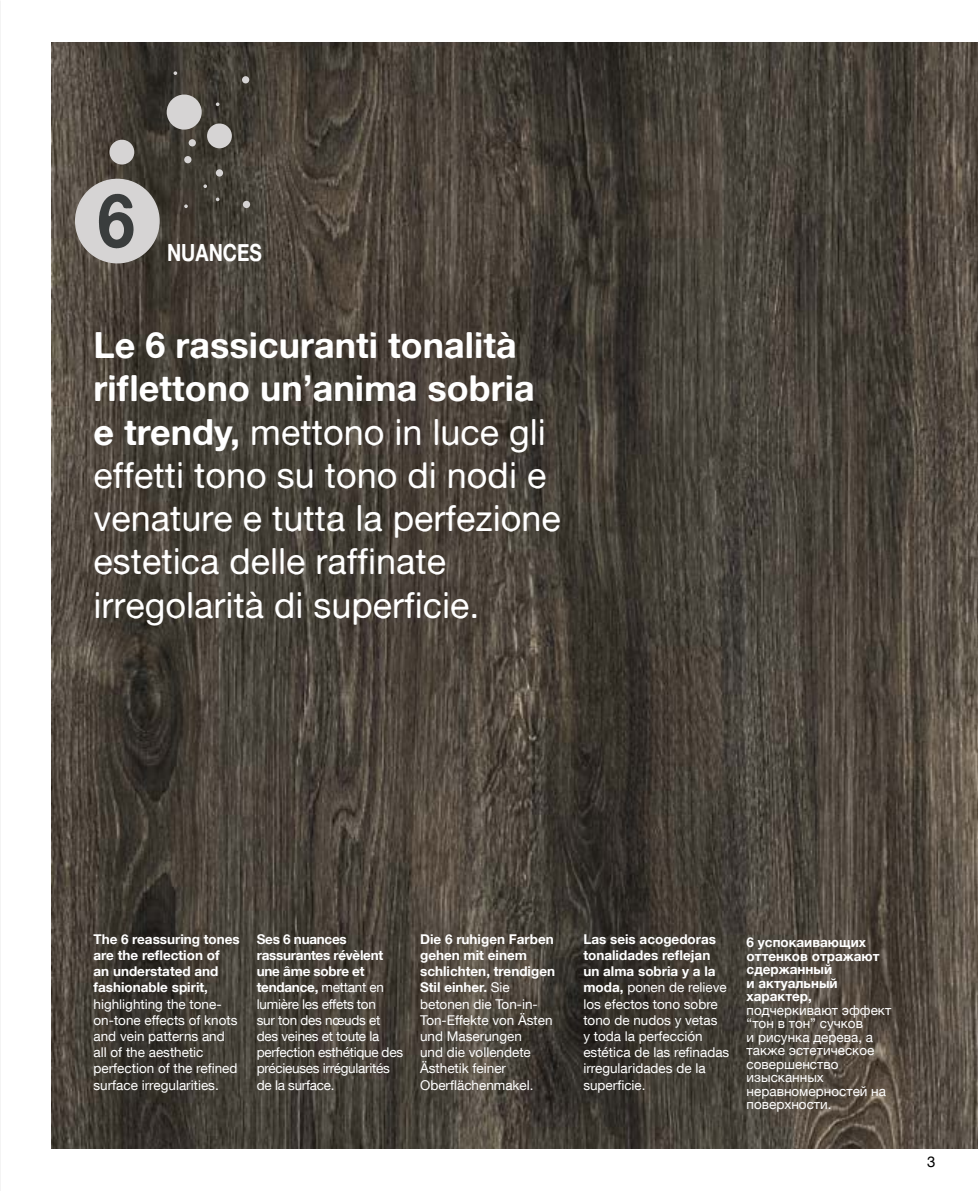
<style>
.page{position:relative;width:978px;height:1191px;background:#fff}
.page>*{position:absolute;margin:0;border:0;box-sizing:border-box;transform-origin:0 0}
.t1{font:75px "Alte Haas Grotesk Bold";color:#3a3d3d;scale:.9 1}
.t2{font:36px/43.2px "Alte Haas Grotesk";color:#fff}
.t3{font:36px/43.2px "Alte Haas Grotesk Bold";color:#fff}
.t4{font:24px "Alte Haas Grotesk Bold";color:#fff;scale:.8 1}
.t5{font:15px "Helvetica Neue LT Com";color:#000}
.t6{font:13.5px/16.2px "Helvetica Neue LT Com";color:#fff}
.t7{font:13.5px/16.2px "Helvetica Neue LT Com";letter-spacing:-.02em;color:#fff}
.t8{font:13.5px/13.5px "Helvetica Neue";color:#fff}
.t9{font:700 13.5px/16.2px "Helvetica Neue LT Com";color:#fff}
.t10{font:700 13.5px/13.5px "Helvetica Neue";color:#fff}
.s1{font-family:"Alte Haas Grotesk Bold"}
.s2{font-weight:700}
</style>
<div class="page">
<img style="left:51px;top:43px;width:927px;height:1105px">
<div style="left:167px;top:95px;width:35px;height:35px;background:#d6d4d4;border-radius:50%"></div>
<div style="left:207px;top:123px;width:25px;height:25px;background:#d6d4d4;border-radius:50%"></div>
<div style="left:184px;top:156px;width:7px;height:7px;background:#d6d4d4;border-radius:50%"></div>
<div style="left:189px;top:139px;width:7px;height:7px;background:#d6d4d4;border-radius:50%"></div>
<div style="left:216px;top:169px;width:7px;height:8px;background:#d6d4d4;border-radius:50%"></div>
<div style="left:242px;top:76px;width:7px;height:7px;background:#d6d4d4;border-radius:50%"></div>
<div style="left:243px;top:201px;width:7px;height:7px;background:#d6d4d4;border-radius:50%"></div>
<svg style="left:203px;top:184px;width:4px;height:4px"></svg>
<svg style="left:184px;top:204px;width:4px;height:4px"></svg>
<svg style="left:216px;top:102px;width:3px;height:4px"></svg>
<svg style="left:174px;top:71px;width:3px;height:4px"></svg>
<div style="left:109px;top:140px;width:25px;height:24px;background:#d6d4d4;border-radius:50%"></div>
<div style="left:76px;top:179px;width:83px;height:84px;background:#d6d4d4;border-radius:50%"></div>
<div style="left:75px;top:179px;width:85px;height:84px;border:2px solid #d6d4d4;border-radius:50%"></div>
<h1 class="t1" style="left:98px;top:174px;width:43px">6</h1>
<h3 class="t4" style="left:167px;top:237px;width:120px">NUANCES</h3>
<h2 class="t3" style="left:94px;top:323px;width:443px">Le 6 rassicuranti tonalità riflettono un’anima sobria</h2>
<h2 class="t2" style="left:94px;top:410px;width:469px"><span class="s1">e trendy,</span> mettono in luce gli effetti tono su tono di nodi e venature e tutta la perfezione estetica delle raffinate irregolarità di superficie.</h2>
<p class="t9" style="left:94px;top:930px;width:148px">The 6 reassuring tones are the reflection of<br>an understated and fashionable spirit,</p>
<p class="t6" style="left:94px;top:995px;width:146px">highlighting the tone&shy;on-tone effects of knots and vein patterns and all of the aesthetic perfection of the refined surface irregularities.</p>
<p class="t7" style="left:257px;top:930px;width:148px"><span class="s2">Ses 6 nuances rassurantes révèlent une âme sobre et tendance,</span> mettant en lumière les effets ton<br>sur ton des nœuds et des veines et toute la perfection esthétique des précieuses irrégularités de la surface.</p>
<p class="t6" style="left:420px;top:930px;width:136px"><span class="s2">Die 6 ruhigen Farben gehen mit einem schlichten, trendigen<br>Stil einher.</span> Sie betonen die Ton-in-<br>Ton-Effekte von Ästen und Maserungen<br>und die vollendete<br>Ästhetik feiner<br>Oberflächenmakel.</p>
<p class="t6" style="left:583px;top:930px;width:148px"><span class="s2">Las seis acogedoras tonalidades reflejan un alma sobria y a la moda,</span> ponen de relieve los efectos tono sobre tono de nudos y vetas<br>y toda la perfección estética de las refinadas irregularidades de la superficie.</p>
<p class="t10" style="left:747px;top:936px;width:134px">6 успокаивающих оттенков отражают сдержанный<br>и актуальный характер,</p>
<p class="t8" style="left:747px;top:1004px;width:146px">подчеркивают эффект “тон в тон” сучков<br>и рисунка дерева, а также эстетическое совершенство изысканных неравномерностей на поверхности.</p>
<p class="t5" style="left:927px;top:1152px;width:10px">3</p>
</div>
